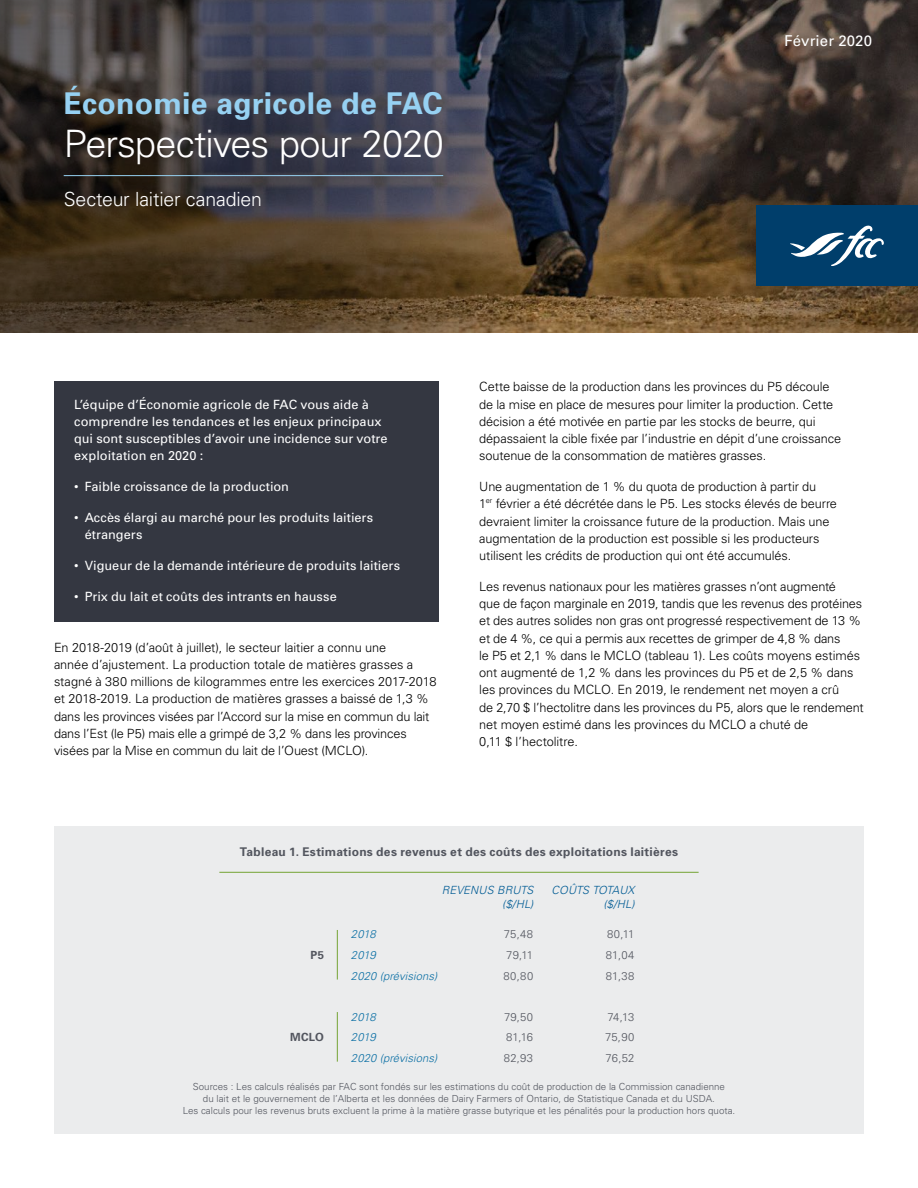
<style>
.page{position:relative;width:918px;height:1188px;background:#fff}
.page>*{position:absolute;margin:0;border:0;box-sizing:border-box;transform-origin:0 0}
.t1{font:300 37.8px "Univers";letter-spacing:-.025em;color:#fff}
.t2{font:700 30px "Univers";letter-spacing:.01em;color:#96d1f2}
.t3{font:300 19.5px "Univers";letter-spacing:-.01em;color:#fff}
.t4{font:15px "Univers";letter-spacing:.005em;color:#fff}
.t5{font:300 12.75px/17.2px "Univers";letter-spacing:-.01em;color:#000}
.t6{font:12.75px/17.2px "Univers";color:#fff}
.t7{font:700 12px "Univers";letter-spacing:.02em;color:#53565f}
.t8{font:300 11.25px "Univers";letter-spacing:.02em;color:#53565f}
.t9{font:italic 300 11.25px "Univers";letter-spacing:.01em;color:#0c70a5}
.t10{font:italic 300 11.25px/13.5px "Univers";color:#005b94;text-align:right}
.t11{font:700 11.25px "Univers";letter-spacing:.025em;color:#53565f}
.t12{font:300 9.75px/12px "Univers";color:#53565f;text-align:center}
</style>
<div class="page">
<div style="left:54px;top:826px;width:810px;height:308px;background:#ebeced"></div>
<img style="left:540px;top:0;width:100px;height:333px">
<svg style="left:0;top:0;width:540px;height:333px;background:#413a36"></svg>
<svg style="left:640px;top:0;width:278px;height:333px;background:#504032"></svg>
<div style="left:54px;top:381px;width:385px;height:240px;background:#343741"></div>
<hr style="left:64px;top:175px;width:379px;height:1px;background:#96d1f2">
<div style="left:756px;top:205px;width:162px;height:81px;background:#003e6b"></div>
<svg style="left:790px;top:226px;width:94px;height:40px"></svg>
<hr style="left:219px;top:872px;width:480px;height:1px;background:#74a333">
<hr style="left:337px;top:930px;width:1px;height:50px;background:#74a333">
<hr style="left:337px;top:1012px;width:1px;height:50px;background:#74a333">
<h2 class="t2" style="left:64px;top:84px;width:380px">Économie agricole de FAC</h2>
<h1 class="t1" style="left:64px;top:121px;width:382px">Perspectives pour 2020</h1>
<h3 class="t3" style="left:64px;top:187px;width:200px">Secteur laitier canadien</h3>
<p class="t4" style="left:784px;top:31px;width:89px">Février 2020</p>
<p class="t6" style="left:74px;top:395px;width:315px">L’équipe d’Économie agricole de FAC vous aide à comprendre les tendances et les enjeux principaux qui sont susceptibles d’avoir une incidence sur votre exploitation en 2020 :</p>
<p class="t6" style="left:74px;top:478px;width:216px">• Faible croissance de la production</p>
<p class="t6" style="left:85px;top:508px;width:290px;text-indent:-10px">• Accès élargi au marché pour les produits laitiers étrangers</p>
<p class="t6" style="left:74px;top:556px;width:327px">• Vigueur de la demande intérieure de produits laitiers</p>
<p class="t6" style="left:74px;top:587px;width:264px">• Prix du lait et coûts des intrants en hausse</p>
<p class="t5" style="left:54px;top:638px;width:384px">En 2018-2019 (d’août à juillet), le secteur laitier a connu une<br>année d’ajustement. La production totale de matières grasses a stagné à 380 millions de kilogrammes entre les exercices 2017-2018 et 2018-2019. La production de matières grasses a baissé de 1,3 % dans les provinces visées par l’Accord sur la mise en commun du lait dans l’Est (le P5) mais elle a grimpé de 3,2 % dans les provinces visées par la Mise en commun du lait de l’Ouest (MCLO).</p>
<p class="t5" style="left:479px;top:378px;width:364px">Cette baisse de la production dans les provinces du P5 découle de la mise en place de mesures pour limiter la production. Cette décision a été motivée en partie par les stocks de beurre, qui dépassaient la cible fixée par l’industrie en dépit d’une croissance soutenue de la consommation de matières grasses.</p>
<p class="t5" style="left:479px;top:478px;width:359px">Une augmentation de 1 % du quota de production à partir du<br>1<sup>er</sup> février a été décrétée dans le P5. Les stocks élevés de beurre devraient limiter la croissance future de la production. Mais une augmentation de la production est possible si les producteurs utilisent les crédits de production qui ont été accumulés.</p>
<p class="t5" style="left:479px;top:577px;width:386px">Les revenus nationaux pour les matières grasses n’ont augmenté<br>que de façon marginale en 2019, tandis que les revenus des protéines et des autres solides non gras ont progressé respectivement de 13 % et de 4 %, ce qui a permis aux recettes de grimper de 4,8 % dans<br>le P5 et 2,1 % dans le MCLO (tableau 1). Les coûts moyens estimés ont augmenté de 1,2 % dans les provinces du P5 et de 2,5 % dans les provinces du MCLO. En 2019, le rendement net moyen a crû<br>de 2,70 $ l’hectolitre dans les provinces du P5, alors que le rendement net moyen estimé dans les provinces du MCLO a chuté de<br>0,11 $ l’hectolitre.</p>
<p class="t7" style="left:240px;top:844px;width:440px">Tableau 1. Estimations des revenus et des coûts des exploitations laitières</p>
<p class="t10" style="left:442px;top:883px;width:93px">REVENUS BRUTS ($/HL)</p>
<p class="t10" style="left:552px;top:883px;width:84px">COÛTS TOTAUX ($/HL)</p>
<p class="t11" style="left:311px;top:948px;width:15px">P5</p>
<p class="t11" style="left:290px;top:1030px;width:35px">MCLO</p>
<p class="t9" style="left:351px;top:928px;width:26px">2018</p>
<p class="t8" style="left:504px;top:928px;width:31px">75,48</p>
<p class="t8" style="left:607px;top:928px;width:29px">80,11</p>
<p class="t9" style="left:351px;top:948px;width:26px">2019</p>
<p class="t8" style="left:506px;top:948px;width:29px">79,11</p>
<p class="t8" style="left:606px;top:948px;width:30px">81,04</p>
<p class="t9" style="left:351px;top:969px;width:88px">2020 (prévisions)</p>
<p class="t8" style="left:504px;top:969px;width:31px">80,80</p>
<p class="t8" style="left:606px;top:969px;width:30px">81,38</p>
<p class="t9" style="left:351px;top:1010px;width:26px">2018</p>
<p class="t8" style="left:504px;top:1010px;width:31px">79,50</p>
<p class="t8" style="left:607px;top:1010px;width:29px">74,13</p>
<p class="t9" style="left:351px;top:1030px;width:26px">2019</p>
<p class="t8" style="left:506px;top:1030px;width:28px">81,16</p>
<p class="t8" style="left:605px;top:1030px;width:31px">75,90</p>
<p class="t9" style="left:351px;top:1051px;width:88px">2020 (prévisions)</p>
<p class="t8" style="left:504px;top:1051px;width:31px">82,93</p>
<p class="t8" style="left:605px;top:1051px;width:31px">76,52</p>
<p class="t12" style="left:183px;top:1080px;width:554px">Sources : Les calculs réalisés par FAC sont fondés sur les estimations du coût de production de la Commission canadienne<br>du lait et le gouvernement de l’Alberta et les données de Dairy Farmers of Ontario, de Statistique Canada et du USDA.<br>Les calculs pour les revenus bruts excluent la prime à la matière grasse butyrique et les pénalités pour la production hors quota.</p>
</div>
